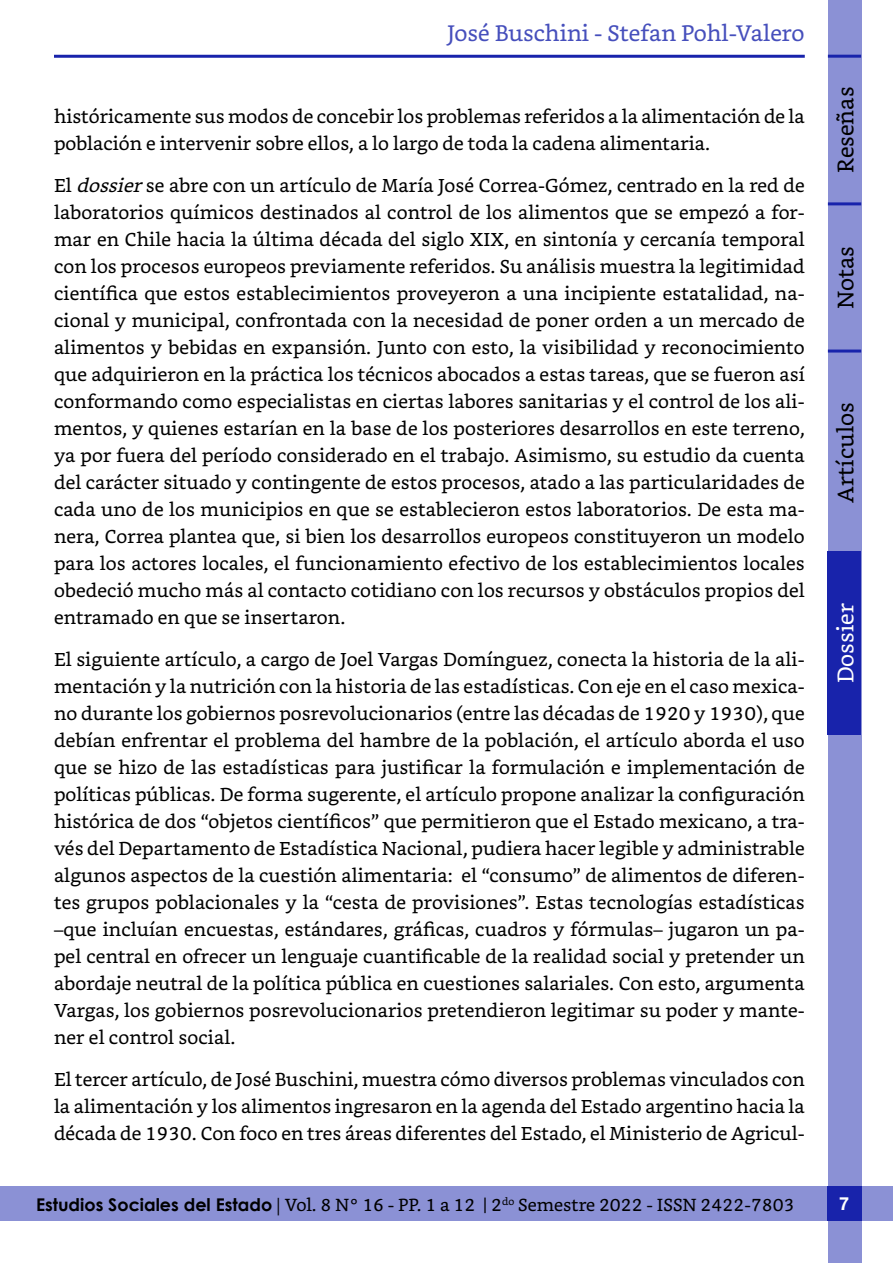
<style>
.page{position:relative;width:893px;height:1263px;background:#fff}
.page>*{position:absolute;margin:0;border:0;box-sizing:border-box;transform-origin:0 0}
.t1{font:22.5px "Bookerly";color:#464fbc}
.t2{font:22.5px "Bookerly";color:#000}
.t3{font:22.5px "Bookerly";color:#fff}
.Cuerpo{font:18.75px/27px "Bookerly";color:#000;text-align:justify}
.t4{font:700 18px "Helvetica Neue";color:#fff}
.t5{font:17.55px "Bookerly";color:#000}
.s1{font-style:italic}
.s2{font-family:"Century Gothic";font-weight:700}
.s3{font-family:"Minion Pro"}
</style>
<div class="page">
<div style="left:0;top:1187px;width:893px;height:34px;background:#8b91d5"></div>
<div style="left:828px;top:0;width:33px;height:1263px;background:#8b91d5"></div>
<div style="left:828px;top:551px;width:33px;height:184px;background:#1823ab"></div>
<hr style="left:828px;top:202px;width:33px;height:3px;background:#1823ab">
<hr style="left:828px;top:350px;width:33px;height:3px;background:#1823ab">
<div style="left:827px;top:1187px;width:34px;height:34px;background:#1823ab"></div>
<hr style="left:54px;top:55px;width:751px;height:3px;background:#1823ab">
<hr style="left:828px;top:55px;width:33px;height:3px;background:#1823ab">
<p class="t1" style="left:447px;top:20px;width:359px">José Buschini - Stefan Pohl-Valero</p>
<p class="Cuerpo" style="left:54px;top:103px;width:752px">históricamente sus modos de concebir los problemas referidos a la alimentación de la población e intervenir sobre ellos, a lo largo de toda la cadena alimentaria.</p>
<p class="Cuerpo" style="left:54px;top:172px;width:752px">El <span class="s1">dossier</span>se abre con un artículo de María José Correa-Gómez, centrado en la red de laboratorios químicos destinados al control de los alimentos que se empezó a for&shy;mar en Chile hacia la última década del siglo XIX, en sintonía y cercanía temporal con los procesos europeos previamente referidos. Su análisis muestra la legitimidad científica que estos establecimientos proveyeron a una incipiente estatalidad, na&shy;cional y municipal, confrontada con la necesidad de poner orden a un mercado de alimentos y bebidas en expansión. Junto con esto, la visibilidad y reconocimiento que adquirieron en la práctica los técnicos abocados a estas tareas, que se fueron así conformando como especialistas en ciertas labores sanitarias y el control de los ali&shy;mentos, y quienes estarían en la base de los posteriores desarrollos en este terreno, ya por fuera del período considerado en el trabajo. Asimismo, su estudio da cuenta del carácter situado y contingente de estos procesos, atado a las particularidades de cada uno de los municipios en que se establecieron estos laboratorios. De esta ma&shy;nera, Correa plantea que, si bien los desarrollos europeos constituyeron un modelo para los actores locales, el funcionamiento efectivo de los establecimientos locales obedeció mucho más al contacto cotidiano con los recursos y obstáculos propios del entramado en que se insertaron.</p>
<p class="Cuerpo" style="left:54px;top:646px;width:752px">El siguiente artículo, a cargo de Joel Vargas Domínguez, conecta la historia de la ali&shy;mentación y la nutrición con la historia de las estadísticas. Con eje en el caso mexica&shy;no durante los gobiernos posrevolucionarios (entre las décadas de 1920 y 1930), que debían enfrentar el problema del hambre de la población, el artículo aborda el uso que se hizo de las estadísticas para justificar la formulación e implementación de políticas públicas. De forma sugerente, el artículo propone analizar la configuración histórica de dos “objetos científicos” que permitieron que el Estado mexicano, a tra&shy;vés del Departamento de Estadística Nacional, pudiera hacer legible y administrable algunos aspectos de la cuestión alimentaria: el “consumo” de alimentos de diferen&shy;tes grupos poblacionales y la “cesta de provisiones”. Estas tecnologías estadísticas –que incluían encuestas, estándares, gráficas, cuadros y fórmulas– jugaron un pa&shy;pel central en ofrecer un lenguaje cuantificable de la realidad social y pretender un abordaje neutral de la política pública en cuestiones salariales. Con esto, argumenta Vargas, los gobiernos posrevolucionarios pretendieron legitimar su poder y mante&shy;ner el control social.</p>
<p class="Cuerpo" style="left:54px;top:1066px;width:752px">El tercer artículo, de José Buschini, muestra cómo diversos problemas vinculados con la alimentación y los alimentos ingresaron en la agenda del Estado argentino hacia la década de 1930. Con foco en tres áreas diferentes del Estado, el Ministerio de Agricul-</p>
<p class="t5" style="left:36px;top:1194px;width:760px"><span class="s2">Estudios Sociales del Estado</span> <span class="s3">|</span> Vol. 8 N° 16 - PP. 1 a 12 | 2<sup>do</sup> Semestre 2022 - ISSN 2422-7803</p>
<p class="t2" style="left:833px;top:173px;width:88px;rotate:-90deg">Reseñas</p>
<p class="t2" style="left:833px;top:309px;width:65px;rotate:-90deg">Notas</p>
<p class="t2" style="left:833px;top:503px;width:102px;rotate:-90deg">Artículos</p>
<p class="t3" style="left:833px;top:683px;width:82px;rotate:-90deg">Dossier</p>
<p class="t4" style="left:839px;top:1192px;width:12px">7</p>
</div>
